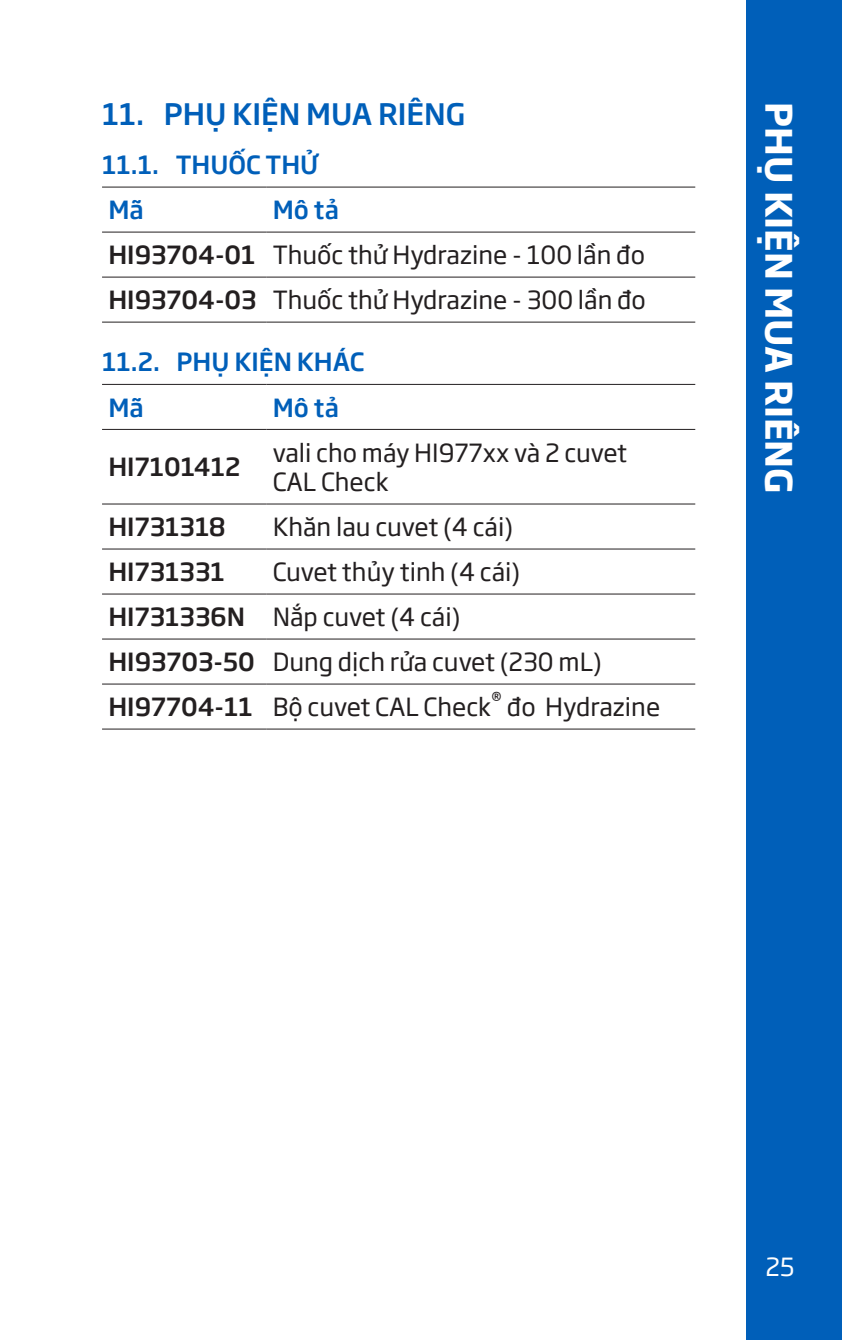
<style>
.page{position:relative;width:842px;height:1340px;background:#fff}
.page>*{position:absolute;margin:0;border:0;box-sizing:border-box;transform-origin:0 0}
.t1{font:700 36px "SVN Soho Gothic";color:#fff}
.t2{font:500 29.25px "SVN Soho Gothic";color:#005fb9}
.table_text_MAN{font:24.75px "SVN Soho Gothic";color:#231f20}
.table_text_MAN-2{font:500 24.75px "SVN Soho Gothic";color:#231f20}
.subtitle_level_3_MAN{font:500 24.75px "SVN Soho Gothic";color:#005fb9}
.t3{font:24.75px "SVN Soho Gothic";color:#fff}
.table_text_MAN-3{font:16.2px "SVN Soho Gothic";color:#231f20}
</style>
<div class="page">
<div style="left:746px;top:0;width:96px;height:1339px;background:#005fb9"></div>
<hr style="left:102px;top:232px;width:164px;height:1px;background:#231f20">
<hr style="left:266px;top:232px;width:429px;height:1px;background:#231f20">
<hr style="left:102px;top:277px;width:164px;height:1px;background:#231f20">
<hr style="left:266px;top:277px;width:429px;height:1px;background:#231f20">
<hr style="left:102px;top:322px;width:164px;height:1px;background:#231f20">
<hr style="left:266px;top:322px;width:429px;height:1px;background:#231f20">
<hr style="left:102px;top:187px;width:164px;height:1px;background:#231f20">
<hr style="left:266px;top:187px;width:429px;height:1px;background:#231f20">
<hr style="left:102px;top:503px;width:164px;height:1px;background:#231f20">
<hr style="left:266px;top:503px;width:429px;height:1px;background:#231f20">
<hr style="left:102px;top:548px;width:164px;height:1px;background:#231f20">
<hr style="left:266px;top:548px;width:429px;height:1px;background:#231f20">
<hr style="left:102px;top:593px;width:164px;height:1px;background:#231f20">
<hr style="left:266px;top:593px;width:429px;height:1px;background:#231f20">
<hr style="left:102px;top:638px;width:164px;height:1px;background:#231f20">
<hr style="left:266px;top:638px;width:429px;height:1px;background:#231f20">
<hr style="left:102px;top:683px;width:164px;height:1px;background:#231f20">
<hr style="left:266px;top:683px;width:429px;height:1px;background:#231f20">
<hr style="left:102px;top:728px;width:164px;height:1px;background:#231f20">
<hr style="left:266px;top:728px;width:429px;height:1px;background:#231f20">
<hr style="left:102px;top:384px;width:164px;height:1px;background:#231f20">
<hr style="left:266px;top:384px;width:429px;height:1px;background:#231f20">
<hr style="left:102px;top:429px;width:164px;height:1px;background:#231f20">
<hr style="left:266px;top:429px;width:429px;height:1px;background:#231f20">
<p class="t2" style="left:102px;top:91px;width:365px">11. PHỤ KIỆN MUA RIÊNG</p>
<p class="subtitle_level_3_MAN" style="left:102px;top:145px;width:218px">11.1. THUỐC THỬ</p>
<p class="subtitle_level_3_MAN" style="left:108px;top:191px;width:37px">Mã</p>
<p class="subtitle_level_3_MAN" style="left:273px;top:191px;width:68px">Mô tả</p>
<p class="table_text_MAN-2" style="left:108px;top:236px;width:149px">HI93704-01</p>
<p class="table_text_MAN" style="left:273px;top:236px;width:374px">Thuốc thử Hydrazine - 100 lần đo</p>
<p class="table_text_MAN-2" style="left:108px;top:281px;width:150px">HI93704-03</p>
<p class="table_text_MAN" style="left:273px;top:281px;width:375px">Thuốc thử Hydrazine - 300 lần đo</p>
<p class="subtitle_level_3_MAN" style="left:102px;top:342px;width:264px">11.2. PHỤ KIỆN KHÁC</p>
<p class="subtitle_level_3_MAN" style="left:108px;top:388px;width:37px">Mã</p>
<p class="subtitle_level_3_MAN" style="left:273px;top:388px;width:68px">Mô tả</p>
<p class="table_text_MAN-2" style="left:108px;top:448px;width:134px">HI7101412</p>
<p class="table_text_MAN" style="left:273px;top:433px;width:356px">vali cho máy HI977xx và 2 cuvet</p>
<p class="table_text_MAN" style="left:273px;top:463px;width:117px">CAL Check</p>
<p class="table_text_MAN-2" style="left:108px;top:507px;width:119px">HI731318</p>
<p class="table_text_MAN" style="left:273px;top:508px;width:242px">Khăn lau cuvet (4 cái)</p>
<p class="table_text_MAN-2" style="left:108px;top:552px;width:118px">HI731331</p>
<p class="table_text_MAN" style="left:273px;top:553px;width:249px">Cuvet thủy tinh (4 cái)</p>
<p class="table_text_MAN-2" style="left:108px;top:597px;width:138px">HI731336N</p>
<p class="table_text_MAN" style="left:273px;top:598px;width:189px">Nắp cuvet (4 cái)</p>
<p class="table_text_MAN-2" style="left:108px;top:642px;width:148px">HI93703-50</p>
<p class="table_text_MAN" style="left:273px;top:643px;width:331px">Dung dịch rửa cuvet (230 mL)</p>
<p class="table_text_MAN-2" style="left:108px;top:687px;width:146px">HI97704-11</p>
<p class="table_text_MAN" style="left:273px;top:688px;width:220px">Bộ cuvet CAL Check</p>
<p class="table_text_MAN-3" style="left:491px;top:685px;width:12px">®</p>
<p class="table_text_MAN" style="left:507px;top:688px;width:155px">đo Hydrazine</p>
<h1 class="t1" style="left:807px;top:102px;width:393px;rotate:90deg">PHỤ KIỆN MUA RIÊNG</h1>
<p class="t3" style="left:765px;top:1247px;width:31px">25</p>
</div>
